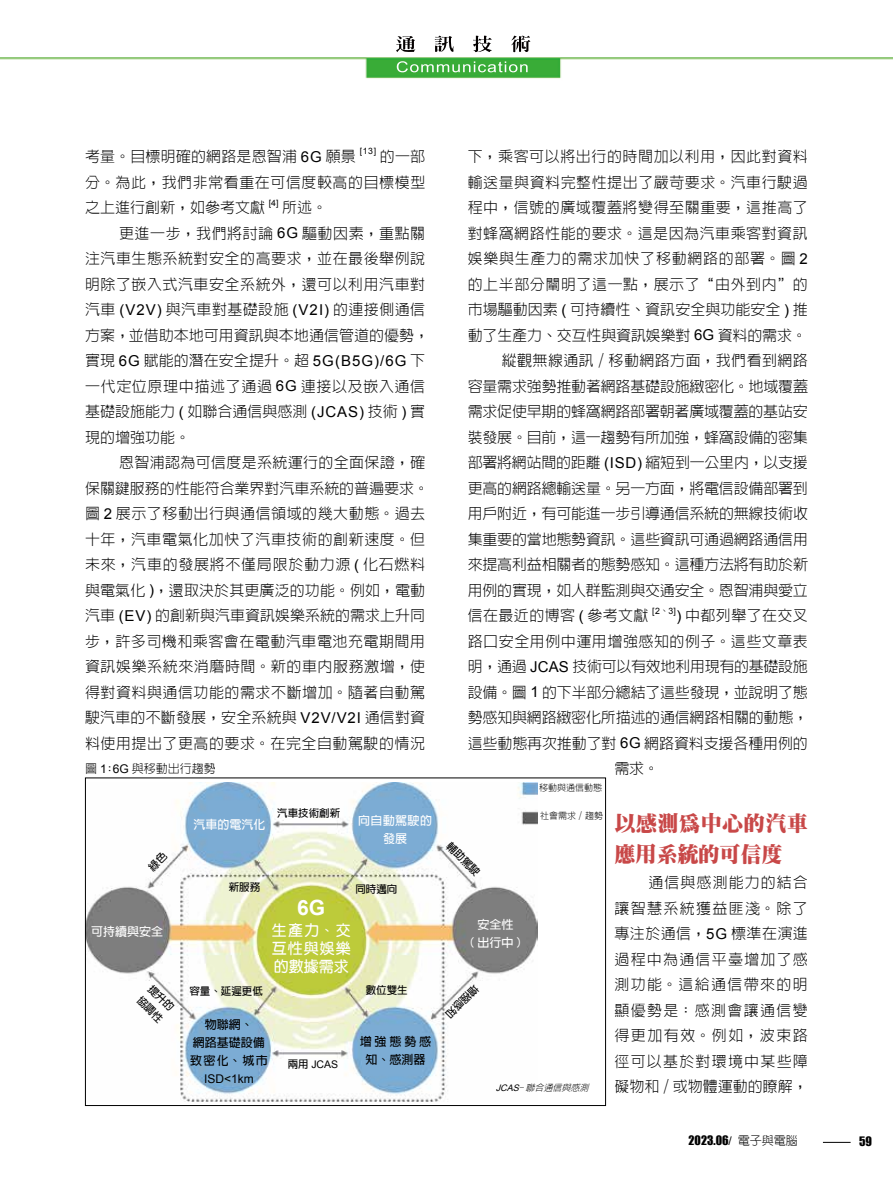
<style>
.page{position:relative;width:893px;height:1191px;background:#fff}
.page>*{position:absolute;margin:0;border:0;box-sizing:border-box;transform-origin:0 0}
.t1{font:900 21px/31.5px "Inn Ming";letter-spacing:.025em;color:#c84848}
.t2{font:700 21px "Arial";color:#fff}
.t3{font:300 15px/25.5px "Lin Gothic";letter-spacing:.025em;color:#000;text-align:justify}
.t4{font:300 15px "Lin Gothic";letter-spacing:-.015em;color:#000}
.t5{font:300 15px "Lin Gothic";color:#000}
.t6{font:300 15px "Lin Gothic";letter-spacing:.005em;color:#000}
.t7{font:300 15px "Lin Gothic";letter-spacing:-.01em;color:#000}
.t8{font:300 15px "Lin Gothic";letter-spacing:.045em;color:#000}
.t9{font:300 15px "Lin Gothic";letter-spacing:-.02em;color:#000}
.t10{font:300 15px "Lin Gothic";letter-spacing:-.005em;color:#000}
.t11{font:700 15px/18px "Yen Round";letter-spacing:.07em;color:#fff;text-align:justify}
.t12{font:700 12px/18px "Lin Gothic";color:#000;text-align:center}
.t13{font:700 12px/18px "Lin Gothic";color:#fff;text-align:center}
.t14{font:12px "Impact";color:#000}
.t15{font:300 12px "Lin Gothic";color:#000}
.t16{font:700 12px/18px "Lin Gothic";letter-spacing:.035em;color:#fff;text-align:center}
.t17{font:12px "Arial";color:#000}
.t18{font:700 10.5px/15.8px "Lin Gothic";color:#000}
.t19{font:10.5px "Arial";color:#000}
.t20{font:300 9px "Lin Gothic";color:#000}
.t21{font:italic 300 9px "Lin Gothic";color:#000}
.t22{font:8.7px "Arial";color:#000}
.s1{font-family:"Arial";font-weight:400}
.s2{font-family:"Lin Gothic";font-weight:700}
.s3{font-family:"Lin Gothic";font-weight:300}
.s4{font-family:"Arial"}
.s5{font-family:"New Gothic";font-weight:300}
</style>
<div class="page">
<img style="left:19px;top:35px;width:874px;height:44px">
<img style="left:397px;top:61px;width:131px;height:11px">
<img style="left:435px;top:36px;width:82px;height:16px">
<svg style="left:823px;top:1142px;width:28px;height:1px"></svg>
<img style="left:87px;top:782px;width:450px;height:319px">
<svg style="left:147px;top:850px;width:21px;height:22px"></svg>
<p class="t3" style="left:85px;top:144px;width:272px">考量。目標明確的網路是恩智浦 <span class="s1">6G</span> 願景</p>
<p class="t22" style="left:360px;top:146px;width:18px">[13]</p>
<p class="t3" style="left:85px;top:144px;width:342px;text-indent:295px">的一部分。為此，我們非常看重在可信度較高的目標模型之上進行創新，如參考文獻</p>
<p class="t22" style="left:269px;top:197px;width:11px">[4]</p>
<p class="t3" style="left:282px;top:195px;width:46px">所述。</p>
<p class="t3" style="left:119px;top:220px;width:308px">更進一步，我們將討論 <span class="s1">6G</span> 驅動因素，重點關</p>
<p class="t3" style="left:85px;top:246px;width:342px">注汽車生態系統對安全的高要求，並在最後舉例說</p>
<p class="t3" style="left:85px;top:271px;width:342px">明除了嵌入式汽車安全系統外，還可以利用汽車對</p>
<p class="t3" style="left:85px;top:297px;width:342px">汽車 <span class="s1">(V2V)</span> 與汽車對基礎設施 <span class="s1">(V2I)</span> 的連接側通信</p>
<p class="t5" style="left:85px;top:327px;width:345px">方案，並借助本地可用資訊與本地通信管道的優勢，</p>
<p class="t6" style="left:85px;top:353px;width:342px">實現 <span class="s1">6G</span> 賦能的潛在安全提升。超 <span class="s1">5G(B5G)/6G</span> 下</p>
<p class="t3" style="left:85px;top:373px;width:342px">一代定位原理中描述了通過 <span class="s1">6G</span> 連接以及嵌入通信</p>
<p class="t5" style="left:85px;top:404px;width:342px">基礎設施能力 <span class="s1">(</span> 如聯合通信與感測 <span class="s1">(JCAS)</span> 技術 <span class="s1">)</span> 實</p>
<p class="t3" style="left:85px;top:424px;width:106px">現的增強功能。</p>
<p class="t3" style="left:119px;top:450px;width:308px">恩智浦認為可信度是系統運行的全面保證，確</p>
<p class="t10" style="left:85px;top:480px;width:345px">保關鍵服務的性能符合業界對汽車系統的普遍要求。</p>
<p class="t3" style="left:85px;top:501px;width:342px">圖 <span class="s1">2</span> 展示了移動出行與通信領域的幾大動態。過去</p>
<p class="t3" style="left:85px;top:526px;width:342px">十年，汽車電氣化加快了汽車技術的創新速度。但</p>
<p class="t8" style="left:85px;top:557px;width:342px">未來，汽車的發展將不僅局限於動力源 <span class="s1">(</span> 化石燃料</p>
<p class="t6" style="left:85px;top:582px;width:342px">與電氣化 <span class="s1">)</span>，還取決於其更廣泛的功能。例如，電動</p>
<p class="t5" style="left:85px;top:608px;width:342px">汽車 <span class="s1">(EV)</span> 的創新與汽車資訊娛樂系統的需求上升同</p>
<p class="t3" style="left:85px;top:628px;width:342px">步，許多司機和乘客會在電動汽車電池充電期間用</p>
<p class="t3" style="left:85px;top:654px;width:342px">資訊娛樂系統來消磨時間。新的車內服務激增，使</p>
<p class="t3" style="left:85px;top:679px;width:342px">得對資料與通信功能的需求不斷增加。隨著自動駕</p>
<p class="t3" style="left:85px;top:705px;width:342px">駛汽車的不斷發展，安全系統與 <span class="s1">V2V/V2I</span> 通信對資</p>
<p class="t3" style="left:85px;top:730px;width:342px">料使用提出了更高的要求。在完全自動駕駛的情況</p>
<p class="t15" style="left:85px;top:762px;width:132px">圖 <span class="s1">1</span>:<span class="s1">6G</span> 與移動出行趨勢</p>
<p class="t13" style="left:194px;top:815px;width:73px">汽車的電汽化</p>
<p class="t18" style="left:277px;top:805px;width:64px">汽車技術創新</p>
<p class="t16" style="left:358px;top:811px;width:75px">向自動駕駛的發展</p>
<p class="t13" style="left:91px;top:922px;width:73px">可持續與安全</p>
<p class="t18" style="left:155px;top:981px;width:33px;rotate:45deg">提升的協調性</p>
<p class="t18" style="left:229px;top:879px;width:33px">新服務</p>
<p class="t18" style="left:355px;top:881px;width:43px">同時邁向</p>
<h1 class="t2" style="left:297px;top:894px;width:30px">6G</h1>
<p class="t11" style="left:272px;top:921px;width:81px">生產力、交互性與娛樂的數據需求</p>
<p class="t18" style="left:189px;top:983px;width:75px">容量、延遲更低</p>
<p class="t18" style="left:366px;top:982px;width:43px">數位雙生</p>
<p class="t12" style="left:190px;top:1015px;width:79px">物聯網、<br>網路基礎設備致密化、城市</p>
<p class="t17" style="left:204px;top:1070px;width:51px">ISD&lt;1km</p>
<p class="t12" style="left:360px;top:1032px;width:73px">增強態勢感</p>
<p class="t19" style="left:288px;top:1057px;width:52px"><span class="s2">兩用</span> JCAS</p>
<p class="t12" style="left:365px;top:1050px;width:62px">知、感測器</p>
<p class="t3" style="left:468px;top:144px;width:342px">下，乘客可以將出行的時間加以利用，因此對資料</p>
<p class="t3" style="left:468px;top:169px;width:342px">輸送量與資料完整性提出了嚴苛要求。汽車行駛過</p>
<p class="t3" style="left:468px;top:195px;width:342px">程中，信號的廣域覆蓋將變得至關重要，這推高了</p>
<p class="t3" style="left:468px;top:220px;width:342px">對蜂窩網路性能的要求。這是因為汽車乘客對資訊</p>
<p class="t8" style="left:468px;top:251px;width:342px">娛樂與生產力的需求加快了移動網路的部署。圖 <span class="s1">2</span></p>
<p class="t3" style="left:468px;top:271px;width:342px">的上半部分闡明了這一點，展示了“由外到內”的</p>
<p class="t6" style="left:468px;top:302px;width:342px">市場驅動因素 <span class="s1">(</span> 可持續性、資訊安全與功能安全 <span class="s1">)</span> 推</p>
<p class="t7" style="left:468px;top:327px;width:341px">動了生產力、交互性與資訊娛樂對 <span class="s1">6G</span> 資料的需求。</p>
<p class="t3" style="left:502px;top:348px;width:308px">縱觀無線通訊 / 移動網路方面，我們看到網路</p>
<p class="t4" style="left:468px;top:378px;width:342px">容量需求強勢推動著網路基礎設施緻密化。地域覆蓋</p>
<p class="t4" style="left:468px;top:404px;width:342px">需求促使早期的蜂窩網路部署朝著廣域覆蓋的基站安</p>
<p class="t4" style="left:468px;top:429px;width:342px">裝發展。目前，這一趨勢有所加強，蜂窩設備的密集</p>
<p class="t4" style="left:468px;top:455px;width:342px">部署將網站間的距離 <span class="s1">(ISD)</span> 縮短到一公里內，以支援</p>
<p class="t4" style="left:468px;top:480px;width:342px">更高的網路總輸送量。另一方面，將電信設備部署到</p>
<p class="t4" style="left:468px;top:506px;width:342px">用戶附近，有可能進一步引導通信系統的無線技術收</p>
<p class="t4" style="left:468px;top:531px;width:342px">集重要的當地態勢資訊。這些資訊可通過網路通信用</p>
<p class="t4" style="left:468px;top:557px;width:342px">來提高利益相關者的態勢感知。這種方法將有助於新</p>
<p class="t4" style="left:468px;top:582px;width:342px">用例的實現，如人群監測與交通安全。恩智浦與愛立</p>
<p class="t3" style="left:468px;top:603px;width:182px">信在最近的博客 <span class="s1">(</span> 參考文獻</p>
<p class="t22" style="left:652px;top:605px;width:25px">[2<span class="s3">、</span>3]</p>
<p class="t3" style="left:676px;top:603px;width:133px"><span class="s1">)</span> 中都列舉了在交叉</p>
<p class="t3" style="left:468px;top:628px;width:342px">路口安全用例中運用增強感知的例子。這些文章表</p>
<p class="t9" style="left:468px;top:659px;width:342px">明，通過 <span class="s1">JCAS</span> 技術可以有效地利用現有的基礎設施</p>
<p class="t4" style="left:468px;top:684px;width:342px">設備。圖 <span class="s1">1</span> 的下半部分總結了這些發現，並說明了態</p>
<p class="t4" style="left:468px;top:710px;width:342px">勢感知與網路緻密化所描述的通信網路相關的動態，</p>
<p class="t7" style="left:468px;top:735px;width:342px">這些動態再次推動了對 <span class="s1">6G</span> 網路資料支援各種用例的</p>
<p class="t3" style="left:614px;top:756px;width:46px">需求。</p>
<h1 class="t1" style="left:614px;top:806px;width:195px">以感測為中心的汽車應用系統的可信度</h1>
<p class="t3" style="left:614px;top:870px;width:195px;text-indent:34px">通信與感測能力的結合讓智慧系統獲益匪淺。除了專注於通信，<span class="s1">5G</span> 標準在演進過程中為通信平臺增加了感測功能。這給通信帶來的明顯優勢是：感測會讓通信變得更加有效。例如，波束路徑可以基於對環境中某些障礙物和 / 或物體運動的瞭解，</p>
<p class="t20" style="left:539px;top:782px;width:64px">移動與通信動態</p>
<p class="t20" style="left:540px;top:811px;width:64px">社會需求 / 趨勢</p>
<p class="t18" style="left:454px;top:838px;width:43px;rotate:45deg">輔助駕駛</p>
<p class="t13" style="left:468px;top:916px;width:55px">安全性<br>( 出行中 )</p>
<p class="t18" style="left:483px;top:992px;width:43px;rotate:135deg">增襁感知</p>
<p class="t21" style="left:496px;top:1083px;width:97px"><span class="s1">JCAS</span>- 聯合通信與感測</p>
<p class="t14" style="left:689px;top:1131px;width:111px">2023.06<span class="s4">/</span> <span class="s5">電子與電腦</span></p>
<p class="t14" style="left:859px;top:1132px;width:14px">59</p>
</div>
